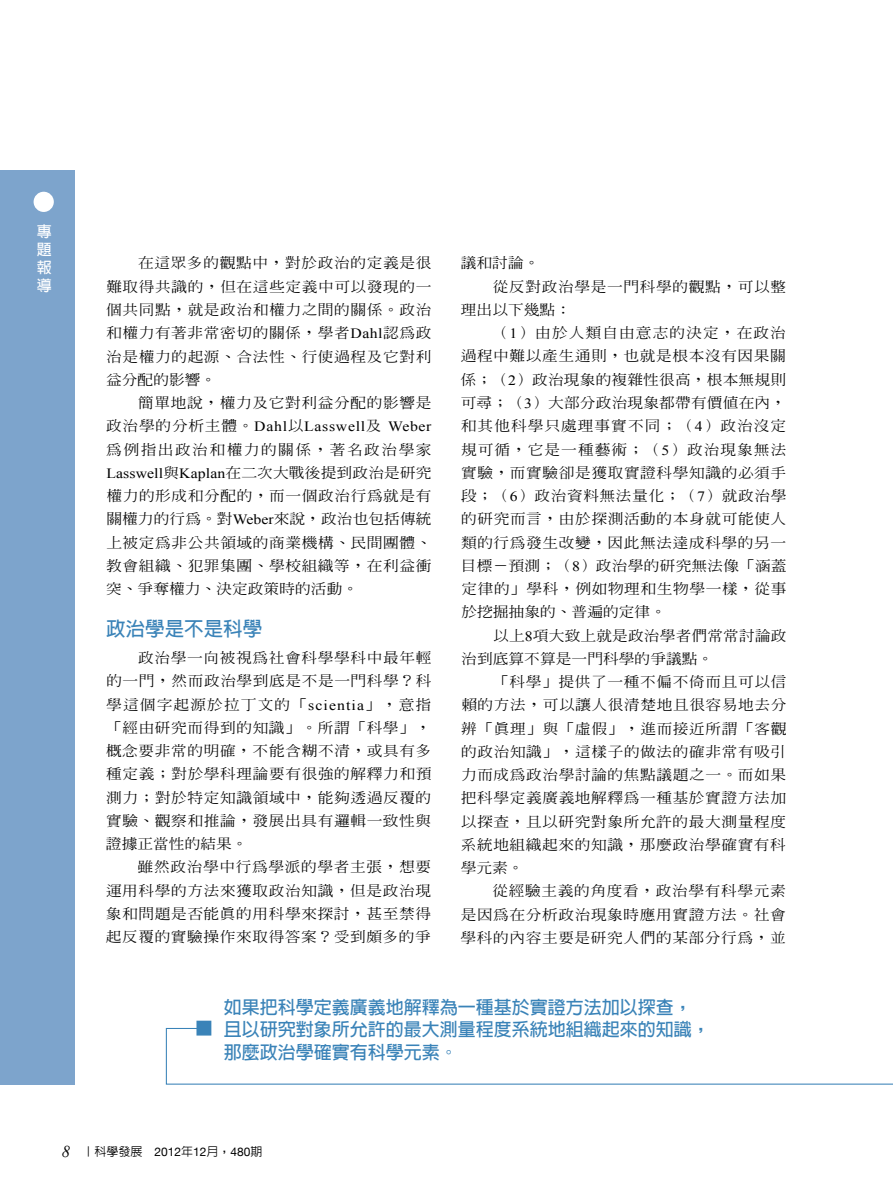
<style>
.page{position:relative;width:893px;height:1191px;background:#fff}
.page>*{position:absolute;margin:0;border:0;box-sizing:border-box;transform-origin:0 0}
.t1{font:700 19.5px "AR Hei B5";color:#3a83b8}
.t2{font:700 18px/22.5px "AR Hei B5";color:#3a83b8}
.t3{font:700 15px/18px "AR Hei B5";color:#fff;text-align:justify}
.t4{font:500 14.1px/23.2px "AR Ming B5";letter-spacing:.035em;color:#000;text-align:justify;scale:1.11 1}
.t5{font:500 14.1px "AR Ming B5";letter-spacing:.01em;color:#000;scale:1.11 1}
.t6{font:500 14.1px "AR Ming B5";letter-spacing:.06em;color:#000;scale:1.11 1}
.t7{font:500 14.1px "AR Ming B5";color:#000;scale:1.11 1}
.t8{font:14.1px "Times New Roman";letter-spacing:.045em;color:#000;scale:1.11 1}
.t9{font:14.1px "Times New Roman";letter-spacing:.025em;color:#000;scale:1.11 1}
.t10{font:500 14.1px "AR Ming B5";letter-spacing:.09em;color:#000;scale:1.11 1}
.t11{font:500 14.1px "AR Ming B5";letter-spacing:.005em;color:#000;scale:1.11 1}
.t12{font:500 14.1px "AR Ming B5";letter-spacing:.065em;color:#000;scale:1.11 1}
.t13{font:500 12px "AR Hei B5";color:#000}
.s1{font-family:"Times New Roman";font-weight:400}
.s2{font-family:"AR Ming B5";font-weight:500}
.s3{font-family:"Times New Roman";font-weight:400;font-style:italic;font-size:16.5px}
.s4{font-family:"Helvetica Neue";font-weight:400}
</style>
<div class="page">
<div style="left:0;top:170px;width:74px;height:914px;background:#7da4cc"></div>
<div style="left:34px;top:192px;width:20px;height:20px;background:#fff;border-radius:50%"></div>
<svg style="left:165px;top:1027px;width:728px;height:58px"></svg>
<div style="left:196px;top:1020px;width:15px;height:15px;background:#3a83b8;border:2px solid #3a83b8"></div>
<p class="t3" style="left:37px;top:222px;width:16px">專題報導</p>
<p class="t4" style="left:106px;top:251px;width:295px;text-indent:32px">在這眾多的觀點中，對於政治的定義是很難取得共識的，但在這些定義中可以發現的一個共同點，就是政治和權力之間的關係。政治和權力有著非常密切的關係，學者<span class="s1">Dahl</span>認為政治是權力的起源、合法性、行使過程及它對利益分配的影響。</p>
<p class="t4" style="left:138px;top:391px;width:266px">簡單地說，權力及它對利益分配的影響是</p>
<p class="t8" style="left:106px;top:417px;width:295px"><span class="s2">政治學的分析主體。</span>Dahl<span class="s2">以</span>Lasswell<span class="s2">及</span> Weber</p>
<p class="t10" style="left:106px;top:442px;width:295px">為例指出政治和權力的關係，著名政治學家</p>
<p class="t9" style="left:106px;top:463px;width:295px">Lasswell<span class="s2">與</span>Kaplan<span class="s2">在二次大戰後提到政治是研究</span></p>
<p class="t4" style="left:106px;top:484px;width:295px">權力的形成和分配的，而一個政治行為就是有關權力的行為。對<span class="s1">Weber</span>來說，政治也包括傳統上被定為非公共領域的商業機構、民間團體、教會組織、犯罪集團、學校組織等，在利益衝突、爭奪權力、決定政策時的活動。</p>
<h1 class="t1" style="left:106px;top:618px;width:157px">政治學是不是科學</h1>
<p class="t4" style="left:106px;top:646px;width:295px;text-indent:32px">政治學一向被視為社會科學學科中最年輕的一門，然而政治學到底是不是一門科學？科學這個字起源於拉丁文的「<span class="s1">scientia</span>」，意指「經由研究而得到的知識」。所謂「科學」，概念要非常的明確，不能含糊不清，或具有多種定義；對於學科理論要有很強的解釋力和預測力；對於特定知識領域中，能夠透過反覆的實驗、觀察和推論，發展出具有邏輯一致性與證據正當性的結果。</p>
<p class="t4" style="left:106px;top:855px;width:295px;text-indent:32px">雖然政治學中行為學派的學者主張，想要運用科學的方法來獲取政治知識，但是政治現象和問題是否能真的用科學來探討，甚至禁得起反覆的實驗操作來取得答案？受到頗多的爭</p>
<p class="t4" style="left:461px;top:251px;width:72px">議和討論。</p>
<p class="t4" style="left:493px;top:275px;width:266px">從反對政治學是一門科學的觀點，可以整</p>
<p class="t4" style="left:461px;top:298px;width:101px">理出以下幾點：</p>
<p class="t12" style="left:493px;top:326px;width:266px">（<span class="s1">1</span>）由於人類自由意志的決定，在政治</p>
<p class="t4" style="left:461px;top:344px;width:294px">過程中難以產生通則，也就是根本沒有因果關</p>
<p class="t5" style="left:461px;top:372px;width:295px">係；（<span class="s1">2</span>）政治現象的複雜性很高，根本無規則</p>
<p class="t5" style="left:461px;top:395px;width:295px">可尋；（<span class="s1">3</span>）大部分政治現象都帶有價值在內，</p>
<p class="t6" style="left:461px;top:419px;width:295px">和其他科學只處理事實不同；（<span class="s1">4</span>）政治沒定</p>
<p class="t6" style="left:461px;top:442px;width:295px">規可循，它是一種藝術；（<span class="s1">5</span>）政治現象無法</p>
<p class="t4" style="left:461px;top:461px;width:294px">實驗，而實驗卻是獲取實證科學知識的必須手</p>
<p class="t4" style="left:461px;top:484px;width:295px">段；（<span class="s1">6</span>）政治資料無法量化；（<span class="s1">7</span>）就政治學</p>
<p class="t4" style="left:461px;top:507px;width:294px">的研究而言，由於探測活動的本身就可能使人</p>
<p class="t4" style="left:461px;top:530px;width:294px">類的行為發生改變，因此無法達成科學的另一</p>
<p class="t5" style="left:461px;top:558px;width:295px">目標－預測；（<span class="s1">8</span>）政治學的研究無法像「涵蓋</p>
<p class="t4" style="left:461px;top:577px;width:294px">定律的」學科，例如物理和生物學一樣，從事</p>
<p class="t7" style="left:461px;top:605px;width:186px">於挖掘抽象的、普遍的定律。</p>
<p class="t11" style="left:493px;top:628px;width:266px">以上<span class="s1">8</span>項大致上就是政治學者們常常討論政</p>
<p class="t7" style="left:461px;top:651px;width:229px">治到底算不算是一門科學的爭議點。</p>
<p class="t4" style="left:493px;top:670px;width:266px">「科學」提供了一種不偏不倚而且可以信</p>
<p class="t4" style="left:461px;top:693px;width:294px">賴的方法，可以讓人很清楚地且很容易地去分</p>
<p class="t4" style="left:461px;top:716px;width:294px">辨「真理」與「虛假」，進而接近所謂「客觀</p>
<p class="t4" style="left:461px;top:740px;width:294px">的政治知識」，這樣子的做法的確非常有吸引</p>
<p class="t4" style="left:461px;top:763px;width:294px">力而成為政治學討論的焦點議題之一。而如果</p>
<p class="t4" style="left:461px;top:786px;width:294px">把科學定義廣義地解釋為一種基於實證方法加</p>
<p class="t4" style="left:461px;top:809px;width:294px">以探查，且以研究對象所允許的最大測量程度</p>
<p class="t4" style="left:461px;top:833px;width:294px">系統地組織起來的知識，那麼政治學確實有科</p>
<p class="t4" style="left:461px;top:856px;width:58px">學元素。</p>
<p class="t4" style="left:493px;top:879px;width:266px">從經驗主義的角度看，政治學有科學元素</p>
<p class="t4" style="left:461px;top:902px;width:294px">是因為在分析政治現象時應用實證方法。社會</p>
<p class="t4" style="left:461px;top:926px;width:294px">學科的內容主要是研究人們的某部分行為，並</p>
<p class="t2" style="left:224px;top:995px;width:487px">如果把科學定義廣義地解釋為一種基於實證方法加以探查，且以研究對象所允許的最大測量程度系統地組織起來的知識，那麼政治學確實有科學元素。</p>
<p class="t13" style="left:62px;top:1145px;width:202px"><span class="s3">8</span> ｜科學發展 <span class="s4">2012</span>年<span class="s4">12</span>月，<span class="s4">480</span>期</p>
</div>
